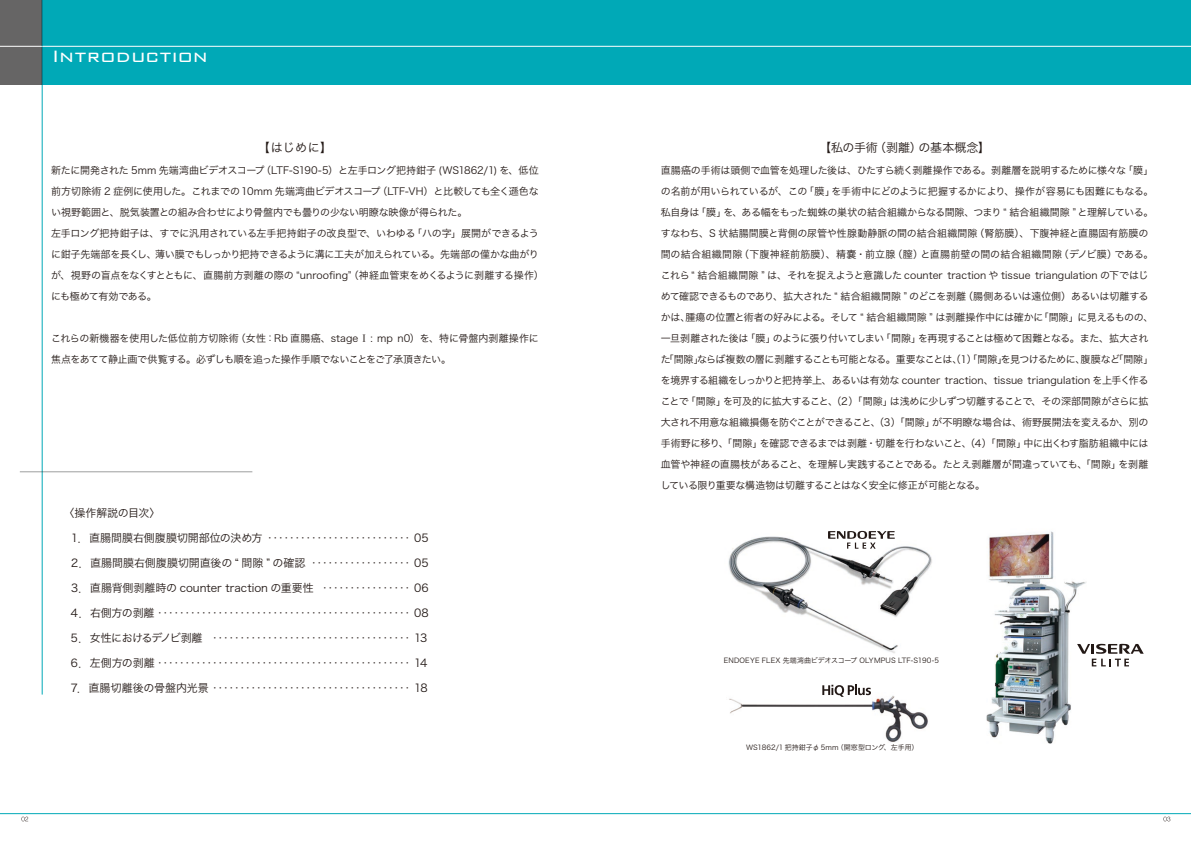
<style>
.page{position:relative;width:1191px;height:842px;background:#fff}
.page>*{position:absolute;margin:0;border:0;box-sizing:border-box;transform-origin:0 0}
.t1{font:300 22px "Bank Gothic";letter-spacing:-.01em;color:#fff}
.t2{font:12px "Hira Kaku Pro W3";letter-spacing:-.005em;color:#231916}
.t3{font:11px "Hira Kaku Pro W3";letter-spacing:-.01em;color:#231916}
.t4{font:11px "Hira Kaku Pro W3";letter-spacing:-.06em;color:#231916}
.t5{font:11px "Hira Kaku Pro W3";letter-spacing:-.03em;color:#231916}
.t6{font:10px/21px "Hira Kaku Pro W3";letter-spacing:-.02em;color:#231916}
.t7{font:7px "Hira Kaku Pro W3";letter-spacing:.005em;color:#231916}
.s1{font-family:"Hira Min Pro N W3"}
</style>
<div class="page">
<div style="left:41px;top:0;width:1150px;height:85px;background:#00a9b7"></div>
<hr style="left:0;top:813px;width:1191px;height:1px;background:#00a9b7">
<div style="left:0;top:0;width:42px;height:85px;background:#666565"></div>
<hr style="left:0;top:46px;width:1191px;height:1px;background:#fff">
<hr style="left:20px;top:471px;width:232px;height:1px;background:#9d9e9e">
<svg style="left:21px;top:817px;width:7px;height:4px"></svg>
<svg style="left:1163px;top:817px;width:7px;height:4px"></svg>
<img style="left:986px;top:531px;width:106px;height:213px">
<img style="left:728px;top:530px;width:204px;height:123px">
<img style="left:729px;top:696px;width:199px;height:46px">
<svg style="left:828px;top:531px;width:66px;height:18px"></svg>
<svg style="left:1077px;top:644px;width:66px;height:22px"></svg>
<hr style="left:42px;top:47px;width:1px;height:647px;background:#00a9b7">
<svg style="left:822px;top:685px;width:49px;height:12px"></svg>
<h1 class="t1" style="left:52px;top:39px;width:158px">Introduction</h1>
<p class="t2" style="left:258px;top:137px;width:76px">【はじめに】</p>
<p class="t6" style="left:51px;top:159px;width:494px">新たに開発された 5mm 先端湾曲ビデオスコープ（LTF-S190-5）と左手ロング把持鉗子 (WS1862/1) を、低位前方切除術 2 症例に使用した。これまでの10mm 先端湾曲ビデオスコープ（LTF-VH）と比較しても全く遜色ない視野範囲と、脱気装置との組み合わせにより骨盤内でも曇りの少ない明瞭な映像が得られた。<br>左手ロング把持鉗子は、すでに汎用されている左手把持鉗子の改良型で、いわゆる「ハの字」展開ができるように鉗子先端部を長くし、薄い膜でもしっかり把持できるように溝に工夫が加えられている。先端部の僅かな曲がりが、視野の盲点をなくすとともに、直腸前方剥離の際の “unroofing”（神経血管束をめくるように剥離する操作）にも極めて有効である。</p>
<p class="t6" style="left:51px;top:327px;width:489px">これらの新機器を使用した低位前方切除術（女性：Rb 直腸癌、stage<span class="s1">Ⅰ</span>: mp n0）を、特に骨盤内剥離操作に焦点をあてて静止画で供覧する。必ずしも順を追った操作手順でないことをご了承頂きたい。</p>
<p class="t5" style="left:63px;top:503px;width:98px">〈操作解説の目次〉</p>
<p class="t3" style="left:69px;top:528px;width:361px">１．直腸間膜右側腹膜切開部位の決め方‥‥‥‥‥‥‥‥‥‥‥‥‥‥ 05</p>
<p class="t3" style="left:69px;top:553px;width:361px">２．直腸間膜右側腹膜切開直後の “ 間隙 ” の確認‥ ‥‥‥‥‥‥‥‥‥ 05</p>
<p class="t3" style="left:69px;top:578px;width:361px">３．直腸背側剥離時の counter traction の重要性‥ ‥‥‥‥‥‥‥‥ 06</p>
<p class="t3" style="left:69px;top:603px;width:361px">４．右側方の剥離‥‥‥‥‥‥‥‥‥‥‥‥‥‥‥‥‥‥‥‥‥‥‥‥ 08</p>
<p class="t4" style="left:69px;top:628px;width:360px">５．女性におけるデノビ剥離‥ ‥‥‥‥‥‥‥‥‥‥‥‥‥‥‥‥‥‥ 13</p>
<p class="t3" style="left:69px;top:653px;width:360px">６．左側方の剥離‥‥‥‥‥‥‥‥‥‥‥‥‥‥‥‥‥‥‥‥‥‥‥‥ 14</p>
<p class="t3" style="left:69px;top:678px;width:360px">７．直腸切離後の骨盤内光景‥‥‥‥‥‥‥‥‥‥‥‥‥‥‥‥‥‥‥ 18</p>
<p class="t2" style="left:819px;top:137px;width:173px">【私の手術（剥離）の基本概念】</p>
<p class="t6" style="left:660px;top:159px;width:494px">直腸癌の手術は頭側で血管を処理した後は、ひたすら続く剥離操作である。剥離層を説明するために様々な「膜」の名前が用いられているが、この「膜」を手術中にどのように把握するかにより、操作が容易にも困難にもなる。私自身は「膜」を、ある幅をもった蜘蛛の巣状の結合組織からなる間隙、つまり “ 結合組織間隙 ” と理解している。すなわち、S 状結腸間膜と背側の尿管や性腺動静脈の間の結合組織間隙（腎筋膜）、下腹神経と直腸固有筋膜の間の結合組織間隙（下腹神経前筋膜）、精嚢・前立腺（膣）と直腸前壁の間の結合組織間隙（デノビ膜）である。これら“ 結合組織間隙 ” は、それを捉えようと意識した counter traction や tissue triangulation の下ではじめて確認できるものであり、拡大された “ 結合組織間隙 ” のどこを剥離（腸側あるいは遠位側）あるいは切離するかは、腫瘍の位置と術者の好みによる。そして “ 結合組織間隙 ” は剥離操作中には確かに「間隙」に見えるものの、一旦剥離された後は「膜」のように張り付いてしまい「間隙」を再現することは極めて困難となる。また、拡大された「間隙」ならば複数の層に剥離することも可能となる。重要なことは、（１）「間隙」を見つけるために、腹膜など「間隙」を境界する組織をしっかりと把持挙上、あるいは有効な counter traction、tissue triangulation を上手く作ることで「間隙」を可及的に拡大すること、（２）「間隙」は浅めに少しずつ切離することで、その深部間隙がさらに拡大され不用意な組織損傷を防ぐことができること、（３）「間隙」が不明瞭な場合は、術野展開法を変えるか、別の手術野に移り、「間隙」を確認できるまでは剥離・切離を行わないこと、（４）「間隙」中に出くわす脂肪組織中には血管や神経の直腸枝があること、を理解し実践することである。たとえ剥離層が間違っていても、「間隙」を剥離している限り重要な構造物は切離することはなく安全に修正が可能となる。</p>
<p class="t7" style="left:724px;top:654px;width:217px">ENDOEYE FLEX 先端湾曲ビデオスコープ OLYMPUS LTF-S190-5</p>
<p class="t7" style="left:746px;top:741px;width:174px">WS1862/1 把持鉗子φ 5mm（開窓型ロング、左手用）</p>
</div>
